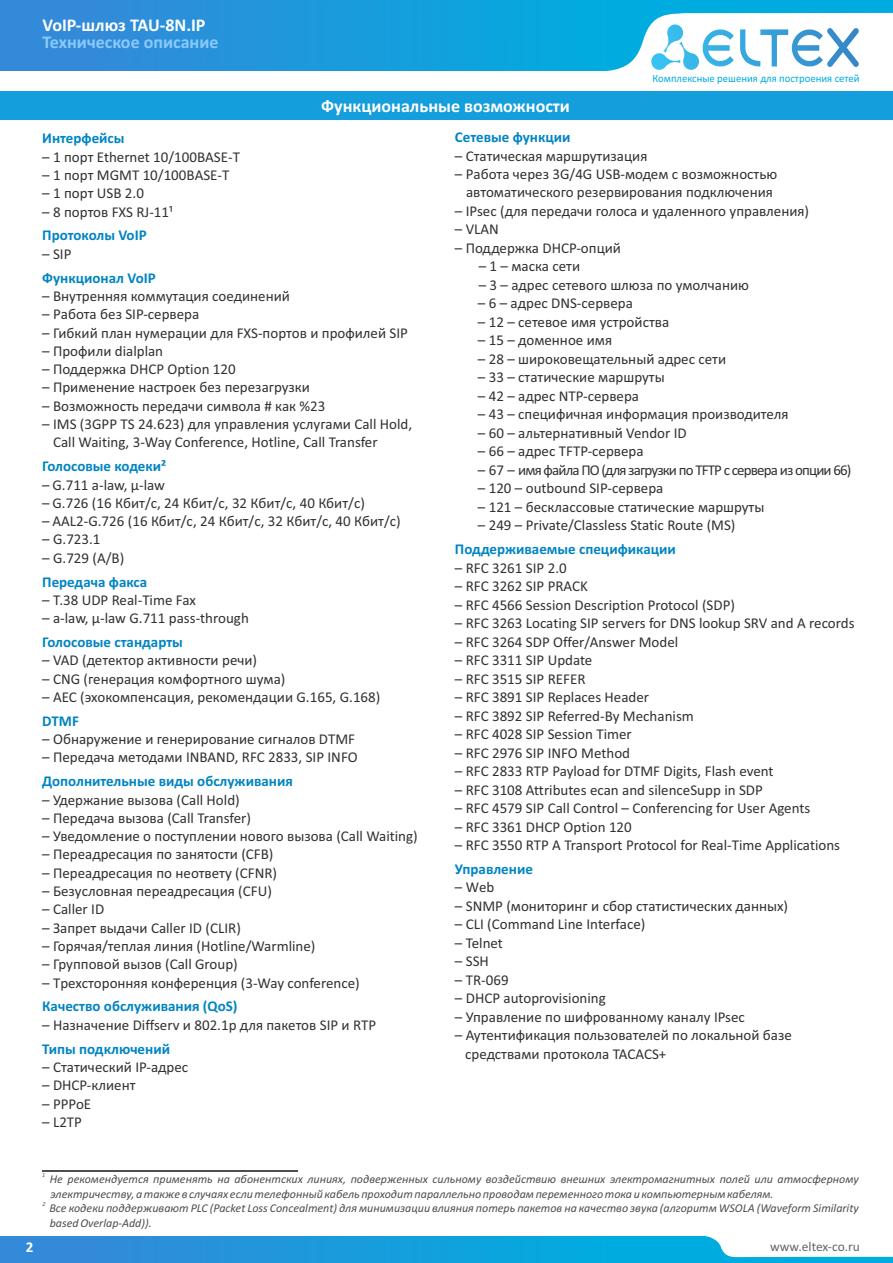
<style>
.page{position:relative;width:893px;height:1263px;background:#fff}
.page>*{position:absolute;margin:0;border:0;box-sizing:border-box;transform-origin:0 0}
.t1{font:700 18px "Calibri";color:#fff}
.t2{font:700 18px "Calibri";color:#8ac9fc}
.t3{font:15px/18.3px "Calibri";color:#313130}
.t4{font:700 15px "Calibri";color:#0084c4}
.t5{font:15px "Calibri";letter-spacing:-.055em;color:#313130}
.t6{font:700 15px "Calibri";color:#fff}
.t7{font:13.5px "Calibri";color:#666}
.t8{font:italic 12px/14.7px "Calibri";color:#4e4e4d}
.t9{font:11.1px "Calibri";color:#00acdf;scale:.96 1}
.t10{font:italic 6px "Calibri";color:#4e4e4d}
.s1{font-size:9px;color:#fff}
.s2{font-size:7.5px;color:#fff}
</style>
<div class="page">
<div style="left:0;top:1236px;width:893px;height:27px;background:linear-gradient(to right,#3489d9,#00b4e0)"></div>
<svg style="left:703px;top:1236px;width:190px;height:21px"></svg>
<div style="left:0;top:91px;width:893px;height:29px;background:#159edc"></div>
<div style="left:0;top:0;width:893px;height:71px;background:linear-gradient(to right,#3489d9,#00b4e0)"></div>
<svg style="left:589px;top:13px;width:304px;height:58px"></svg>
<hr style="left:42px;top:1170px;width:255px;height:1px;background:#4e4e4d">
<p class="t1" style="left:43px;top:17px;width:165px">VoIP-шлюз TAU-8N.IP</p>
<p class="t2" style="left:43px;top:34px;width:177px">Техническое описание</p>
<p class="t1" style="left:321px;top:98px;width:250px">Функциональные возможности</p>
<p class="t9" style="left:652px;top:73px;width:217px">Комплексные решения для построения сетей</p>
<p class="t4" style="left:42px;top:132px;width:84px">Интерфейсы</p>
<p class="t3" style="left:42px;top:149px;width:199px">– 1 порт Ethernet 10/100BASE-T</p>
<p class="t3" style="left:42px;top:167px;width:189px">– 1 порт MGMT 10/100BASE-T</p>
<p class="t3" style="left:42px;top:185px;width:103px">– 1 порт USB 2.0</p>
<p class="t3" style="left:42px;top:204px;width:132px">– 8 портов FXS RJ-11¹</p>
<p class="t4" style="left:42px;top:229px;width:106px">Протоколы VoIP</p>
<p class="t3" style="left:42px;top:246px;width:31px">– SIP</p>
<p class="t4" style="left:42px;top:271px;width:115px">Функционал VoIP</p>
<p class="t3" style="left:42px;top:288px;width:249px">– Внутренняя коммутация соединений</p>
<p class="t3" style="left:42px;top:306px;width:159px">– Работа без SIP-сервера</p>
<p class="t3" style="left:42px;top:325px;width:367px">– Гибкий план нумерации для FXS-портов и профилей SIP</p>
<p class="t3" style="left:42px;top:343px;width:122px">– Профили dialplan</p>
<p class="t3" style="left:42px;top:361px;width:195px">– Поддержка DHCP Option 120</p>
<p class="t3" style="left:42px;top:380px;width:269px">– Применение настроек без перезагрузки</p>
<p class="t3" style="left:42px;top:398px;width:285px">– Возможность передачи символа # как %23</p>
<p class="t3" style="left:53px;top:416px;width:361px;text-indent:-11px">– IMS (3GPP TS 24.623) для управления услугами Call Hold,<br>Call Waiting, 3-Way Conference, Hotline, Call Transfer</p>
<p class="t4" style="left:42px;top:460px;width:126px">Голосовые кодеки²</p>
<p class="t3" style="left:42px;top:477px;width:124px">– G.711 a-law, μ-law</p>
<p class="t3" style="left:42px;top:495px;width:324px">– G.726 (16 Кбит/с, 24 Кбит/с, 32 Кбит/с, 40 Кбит/с)</p>
<p class="t3" style="left:42px;top:513px;width:360px">– AAL2-G.726 (16 Кбит/с, 24 Кбит/с, 32 Кбит/с, 40 Кбит/с)</p>
<p class="t3" style="left:42px;top:531px;width:60px">– G.723.1</p>
<p class="t3" style="left:42px;top:550px;width:84px">– G.729 (A/B)</p>
<p class="t4" style="left:42px;top:575px;width:107px">Передача факса</p>
<p class="t3" style="left:42px;top:592px;width:155px">– Т.38 UDP Real-Time Fax</p>
<p class="t3" style="left:42px;top:610px;width:208px">– a-law, μ-law G.711 pass-through</p>
<p class="t4" style="left:42px;top:636px;width:142px">Голосовые стандарты</p>
<p class="t3" style="left:42px;top:652px;width:216px">– VAD (детектор активности речи)</p>
<p class="t3" style="left:42px;top:671px;width:245px">– CNG (генерация комфортного шума)</p>
<p class="t3" style="left:42px;top:689px;width:340px">– AEC (эхокомпенсация, рекомендации G.165, G.168)</p>
<p class="t4" style="left:42px;top:714px;width:38px">DTMF</p>
<p class="t3" style="left:42px;top:731px;width:314px">– Обнаружение и генерирование сигналов DTMF</p>
<p class="t3" style="left:42px;top:749px;width:317px">– Передача методами INBAND, RFC 2833, SIP INFO</p>
<p class="t4" style="left:42px;top:775px;width:252px">Дополнительные виды обслуживания</p>
<p class="t3" style="left:42px;top:791px;width:199px">– Удержание вызова (Call Hold)</p>
<p class="t3" style="left:42px;top:810px;width:210px">– Передача вызова (Call Transfer)</p>
<p class="t3" style="left:42px;top:828px;width:377px">– Уведомление о поступлении нового вызова (Call Waiting)</p>
<p class="t3" style="left:42px;top:846px;width:233px">– Переадресация по занятости (CFB)</p>
<p class="t3" style="left:42px;top:865px;width:236px">– Переадресация по неответу (CFNR)</p>
<p class="t3" style="left:42px;top:883px;width:231px">– Безусловная переадресация (CFU)</p>
<p class="t3" style="left:42px;top:901px;width:64px">– Caller ID</p>
<p class="t3" style="left:42px;top:920px;width:200px">– Запрет выдачи Caller ID (CLIR)</p>
<p class="t3" style="left:42px;top:938px;width:275px">– Горячая/теплая линия (Hotline/Warmline)</p>
<p class="t3" style="left:42px;top:956px;width:197px">– Групповой вызов (Call Group)</p>
<p class="t3" style="left:42px;top:975px;width:319px">– Трехсторонняя конференция (3-Way conference)</p>
<p class="t4" style="left:42px;top:1000px;width:197px">Качество обслуживания (QoS)</p>
<p class="t3" style="left:42px;top:1017px;width:335px">– Назначение Diffserv и 802.1p для пакетов SIP и RTP</p>
<p class="t4" style="left:42px;top:1042px;width:129px">Типы подключений</p>
<p class="t3" style="left:42px;top:1059px;width:148px">– Статический IP-адрес</p>
<p class="t3" style="left:42px;top:1077px;width:95px">– DHCP-клиент</p>
<p class="t3" style="left:42px;top:1096px;width:51px">– PPPoE</p>
<p class="t3" style="left:42px;top:1114px;width:41px">– L2TP</p>
<p class="t4" style="left:455px;top:131px;width:117px">Сетевые функции</p>
<p class="t3" style="left:455px;top:148px;width:194px">– Статическая маршрутизация</p>
<p class="t3" style="left:455px;top:166px;width:324px;text-align:center">– Работа через 3G/4G USB-модем с возможностью автоматического резервирования подключения</p>
<p class="t3" style="left:455px;top:203px;width:356px">– IPsec (для передачи голоса и удаленного управления)</p>
<p class="t3" style="left:455px;top:221px;width:46px">– VLAN</p>
<p class="t3" style="left:455px;top:240px;width:168px">– Поддержка DHCP-опций</p>
<p class="t3" style="left:479px;top:258px;width:103px">– 1 – маска сети</p>
<p class="t3" style="left:479px;top:277px;width:272px">– 3 – адрес сетевого шлюза по умолчанию</p>
<p class="t3" style="left:478px;top:295px;width:157px">– 6 – адрес DNS-сервера</p>
<p class="t3" style="left:478px;top:314px;width:193px">– 12 – сетевое имя устройства</p>
<p class="t3" style="left:478px;top:332px;width:136px">– 15 – доменное имя</p>
<p class="t3" style="left:478px;top:351px;width:250px">– 28 – широковещательный адрес сети</p>
<p class="t3" style="left:478px;top:369px;width:188px">– 33 – статические маршруты</p>
<p class="t3" style="left:478px;top:388px;width:163px">– 42 – адрес NTP-сервера</p>
<p class="t3" style="left:478px;top:406px;width:312px">– 43 – специфичная информация производителя</p>
<p class="t3" style="left:478px;top:425px;width:210px">– 60 – альтернативный Vendor ID</p>
<p class="t3" style="left:478px;top:443px;width:167px">– 66 – адрес TFTP-сервера</p>
<p class="t5" style="left:478px;top:464px;width:375px">– 67 – имя файла ПО (для загрузки по TFTP с сервера из опции 66)</p>
<p class="t3" style="left:478px;top:480px;width:187px">– 120 – outbound SIP-сервера</p>
<p class="t3" style="left:478px;top:499px;width:288px">– 121 – бесклассовые статические маршруты</p>
<p class="t3" style="left:478px;top:517px;width:259px">– 249 – Private/Classless Static Route (MS)</p>
<p class="t4" style="left:455px;top:543px;width:223px">Поддерживаемые спецификации</p>
<p class="t3" style="left:455px;top:560px;width:113px">– RFC 3261 SIP 2.0</p>
<p class="t3" style="left:455px;top:578px;width:135px">– RFC 3262 SIP PRACK</p>
<p class="t3" style="left:455px;top:597px;width:282px">– RFC 4566 Session Description Protocol (SDP)</p>
<p class="t3" style="left:455px;top:615px;width:401px">– RFC 3263 Locating SIP servers for DNS lookup SRV and A records</p>
<p class="t3" style="left:455px;top:634px;width:225px">– RFC 3264 SDP Offer/Answer Model</p>
<p class="t3" style="left:455px;top:652px;width:139px">– RFC 3311 SIP Update</p>
<p class="t3" style="left:455px;top:671px;width:132px">– RFC 3515 SIP REFER</p>
<p class="t3" style="left:455px;top:689px;width:196px">– RFC 3891 SIP Replaces Header</p>
<p class="t3" style="left:455px;top:708px;width:240px">– RFC 3892 SIP Referred-By Mechanism</p>
<p class="t3" style="left:455px;top:726px;width:178px">– RFC 4028 SIP Session Timer</p>
<p class="t3" style="left:455px;top:745px;width:177px">– RFC 2976 SIP INFO Method</p>
<p class="t3" style="left:455px;top:763px;width:320px">– RFC 2833 RTP Payload for DTMF Digits, Flash event</p>
<p class="t3" style="left:455px;top:782px;width:309px">– RFC 3108 Attributes ecan and silenceSupp in SDP</p>
<p class="t3" style="left:455px;top:800px;width:357px">– RFC 4579 SIP Call Control – Conferencing for User Agents</p>
<p class="t3" style="left:455px;top:819px;width:178px">– RFC 3361 DHCP Option 120</p>
<p class="t3" style="left:455px;top:837px;width:387px">– RFC 3550 RTP A Transport Protocol for Real-Time Applications</p>
<p class="t4" style="left:455px;top:862px;width:80px">Управление</p>
<p class="t3" style="left:455px;top:879px;width:41px">– Web</p>
<p class="t3" style="left:455px;top:898px;width:335px">– SNMP (мониторинг и сбор статистических данных)</p>
<p class="t3" style="left:455px;top:916px;width:192px">– CLI (Command Line Interface)</p>
<p class="t3" style="left:455px;top:935px;width:50px">– Telnet</p>
<p class="t3" style="left:455px;top:953px;width:36px">– SSH</p>
<p class="t3" style="left:455px;top:972px;width:55px">– TR-069</p>
<p class="t3" style="left:455px;top:990px;width:152px">– DHCP autoprovisioning</p>
<p class="t3" style="left:455px;top:1009px;width:292px">– Управление по шифрованному каналу IPsec</p>
<p class="t3" style="left:465px;top:1027px;width:328px;text-indent:-10px">– Аутентификация пользователей по локальной базе средствами протокола TACACS+</p>
<p class="t10" style="left:42px;top:1172px;width:5px">1</p>
<p class="t8" style="left:50px;top:1173px;width:810px;text-indent:-5px"><span class="s1">и</span>Не рекомендуется применять на абонентских линиях, подверженных сильному воздействию внешних электромагнитных полей или атмосферному электричеству, а также в случаях если телефонный кабель проходит параллельно проводам переменного тока и компьютерным кабелям.</p>
<p class="t10" style="left:43px;top:1202px;width:5px">2</p>
<p class="t8" style="left:50px;top:1202px;width:810px;text-indent:-4px"><span class="s2">и</span>Все кодеки поддерживают PLC (Packet Loss Concealment) для минимизации влияния потерь пакетов на качество звука (алгоритм WSOLA (Waveform Similarity based Overlap-Add)).</p>
<p class="t6" style="left:26px;top:1240px;width:9px">2</p>
<p class="t7" style="left:770px;top:1241px;width:91px">www.eltex-co.ru</p>
</div>
